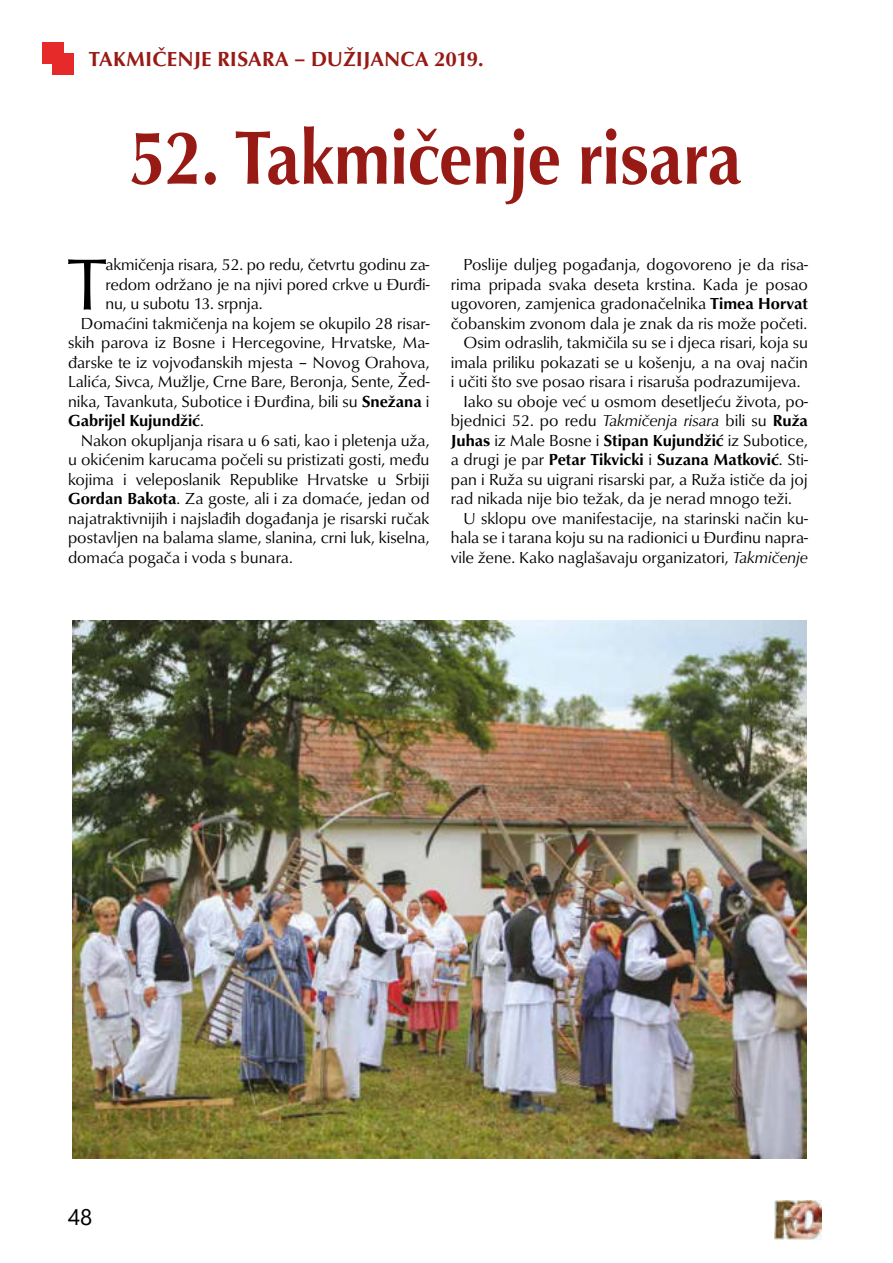
<style>
.page{position:relative;width:893px;height:1263px;background:#fff}
.page>*{position:absolute;margin:0;border:0;box-sizing:border-box;transform-origin:0 0}
.t1{font:700 77.55px "Classico URWTOT";color:#971a15;scale:.87 1}
.t2{font:74.55px "Classico URWTOT";color:#000}
.t3{font:22.5px "Segoe UI";color:#000}
.t4{font:700 21px "Classico URWTOT";letter-spacing:.015em;color:#971a15}
.t5{font:16.5px "Classico URWTOT";color:#000}
.t6{font:700 16.5px "Classico URWTOT";color:#000}
.s1{font-weight:700}
.s2{font-weight:400}
.s3{font-style:italic}
</style>
<div class="page">
<img style="left:775px;top:1201px;width:46px;height:38px">
<div style="left:43px;top:42px;width:21px;height:22px;background:#e62929"></div>
<div style="left:53px;top:53px;width:21px;height:21px;background:#e62929"></div>
<img style="left:73px;top:621px;width:733px;height:538px">
<p class="t4" style="left:89px;top:46px;width:396px">TAKMIČENJE RISARA – DUŽIJANCA 2019.</p>
<h1 class="t1" style="left:128px;top:113px;width:707px">52. Takmičenje risara</h1>
<h2 class="t2" style="left:68px;top:241px;width:40px">T</h2>
<p class="t5" style="left:105px;top:255px;width:325px">akmičenja risara, 52. po redu, četvrtu godinu za-</p>
<p class="t5" style="left:105px;top:275px;width:325px">redom održano je na njivi pored crkve u Đurđi-</p>
<p class="t5" style="left:105px;top:294px;width:159px">nu, u subotu 13. srpnja.</p>
<p class="t5" style="left:81px;top:314px;width:350px">Domaćini takmičenja na kojem se okupilo 28 risar-</p>
<p class="t5" style="left:68px;top:333px;width:363px">skih parova iz Bosne i Hercegovine, Hrvatske, Ma-</p>
<p class="t5" style="left:68px;top:353px;width:363px">đarske te iz vojvođanskih mjesta – Novog Orahova,</p>
<p class="t5" style="left:68px;top:372px;width:363px">Lalića, Sivca, Mužlje, Crne Bare, Beronja, Sente, Žed-</p>
<p class="t5" style="left:68px;top:392px;width:363px">nika, Tavankuta, Subotice i Đurđina, bili su <span class="s1">Snežana</span> i</p>
<p class="t6" style="left:68px;top:411px;width:137px">Gabrijel Kujundžić<span class="s2">.</span></p>
<p class="t5" style="left:81px;top:431px;width:350px">Nakon okupljanja risara u 6 sati, kao i pletenja uža,</p>
<p class="t5" style="left:68px;top:450px;width:363px">u okićenim karucama počeli su pristizati gosti, među</p>
<p class="t5" style="left:68px;top:470px;width:363px">kojima i veleposlanik Republike Hrvatske u Srbiji</p>
<p class="t5" style="left:68px;top:489px;width:363px"><span class="s1">Gordan Bakota</span>. Za goste, ali i za domaće, jedan od</p>
<p class="t5" style="left:68px;top:509px;width:363px">najatraktivnijih i najslađih događanja je risarski ručak</p>
<p class="t5" style="left:68px;top:528px;width:363px">postavljen na balama slame, slanina, crni luk, kiselna,</p>
<p class="t5" style="left:68px;top:548px;width:226px">domaća pogača i voda s bunara.</p>
<p class="t5" style="left:463px;top:255px;width:346px">Poslije duljeg pogađanja, dogovoreno je da risa-</p>
<p class="t5" style="left:451px;top:275px;width:359px">rima pripada svaka deseta krstina. Kada je posao</p>
<p class="t5" style="left:451px;top:294px;width:359px">ugovoren, zamjenica gradonačelnika <span class="s1">Timea Horvat</span></p>
<p class="t5" style="left:451px;top:314px;width:358px">čobanskim zvonom dala je znak da ris može početi.</p>
<p class="t5" style="left:463px;top:333px;width:346px">Osim odraslih, takmičila su se i djeca risari, koja su</p>
<p class="t5" style="left:451px;top:353px;width:359px">imala priliku pokazati se u košenju, a na ovaj način</p>
<p class="t5" style="left:451px;top:372px;width:351px">i učiti što sve posao risara i risaruša podrazumijeva.</p>
<p class="t5" style="left:463px;top:392px;width:346px">Iako su oboje već u osmom desetljeću života, po-</p>
<p class="t5" style="left:451px;top:411px;width:359px">bjednici 52. po redu <span class="s3">Takmičenja risara</span> bili su <span class="s1">Ruža</span></p>
<p class="t5" style="left:451px;top:431px;width:359px"><span class="s1">Juhas</span> iz Male Bosne i <span class="s1">Stipan Kujundžić</span> iz Subotice,</p>
<p class="t6" style="left:451px;top:450px;width:359px"><span class="s2">a drugi je par</span> Petar Tikvicki <span class="s2">i</span> Suzana Matković<span class="s2">. Sti-</span></p>
<p class="t5" style="left:451px;top:470px;width:359px">pan i Ruža su uigrani risarski par, a Ruža ističe da joj</p>
<p class="t5" style="left:451px;top:489px;width:343px">rad nikada nije bio težak, da je nerad mnogo teži.</p>
<p class="t5" style="left:463px;top:509px;width:346px">U sklopu ove manifestacije, na starinski način ku-</p>
<p class="t5" style="left:451px;top:528px;width:359px">hala se i tarana koju su na radionici u Đurđinu napra-</p>
<p class="t5" style="left:451px;top:548px;width:359px">vile žene. Kako naglašavaju organizatori, <span class="s3">Takmičenje</span></p>
<h3 class="t3" style="left:68px;top:1204px;width:26px">48</h3>
</div>
